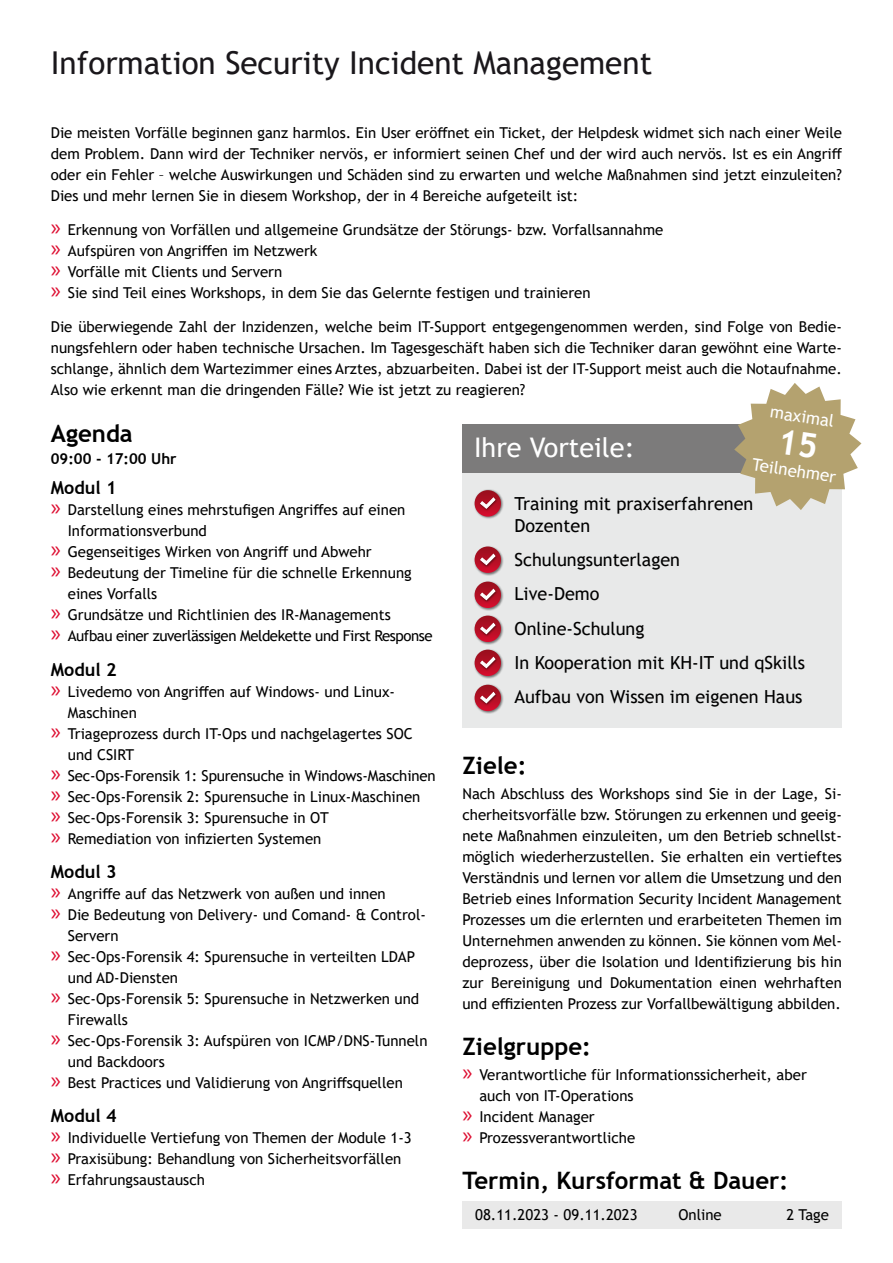
<style>
.page{position:relative;width:893px;height:1263px;background:#fff}
.page>*{position:absolute;margin:0;border:0;box-sizing:border-box;transform-origin:0 0}
.t1{font:31.5px "Trebuchet MS";color:#1a171b}
.t2{font:27px "Trebuchet MS";color:#fff}
.t3{font:700 24px "Trebuchet MS";color:#000}
.t4{font:18px/34.3px "Trebuchet MS";color:#000}
.t5{font:700 18px "Trebuchet MS";color:#000}
.t6{font:16.95px "Trebuchet MS";color:#fff}
.t7{font:15px/21px "Trebuchet MS";color:#000;text-align:justify}
.t8{font:15px "Trebuchet MS";letter-spacing:-.03em;color:#000}
.t9{font:700 15px "Trebuchet MS";color:#000}
.s1{font-family:"Myriad Pro";font-size:24px;color:#dd0b2f}
</style>
<div class="page">
<div style="left:463px;top:1201px;width:379px;height:28px;background:#e9e9e9"></div>
<div style="left:462px;top:424px;width:380px;height:51px;background:#7c7b7b"></div>
<div style="left:462px;top:474px;width:380px;height:254px;background:#e8e9e9"></div>
<div style="left:474px;top:489px;width:30px;height:30px;background:#000;opacity:.5"></div>
<svg style="left:475px;top:490px;width:26px;height:27px"></svg>
<div style="left:479px;top:496px;width:19px;height:15px;background:#000;opacity:.5"></div>
<svg style="left:479px;top:497px;width:17px;height:12px"></svg>
<div style="left:474px;top:545px;width:30px;height:30px;background:#000;opacity:.5"></div>
<svg style="left:475px;top:546px;width:26px;height:27px"></svg>
<div style="left:479px;top:553px;width:19px;height:15px;background:#000;opacity:.5"></div>
<svg style="left:479px;top:553px;width:17px;height:13px"></svg>
<div style="left:474px;top:581px;width:30px;height:30px;background:#000;opacity:.5"></div>
<svg style="left:475px;top:582px;width:26px;height:26px"></svg>
<div style="left:479px;top:588px;width:19px;height:15px;background:#000;opacity:.5"></div>
<svg style="left:479px;top:588px;width:17px;height:13px"></svg>
<div style="left:474px;top:615px;width:30px;height:30px;background:#000;opacity:.5"></div>
<svg style="left:475px;top:616px;width:26px;height:26px"></svg>
<div style="left:479px;top:622px;width:19px;height:15px;background:#000;opacity:.5"></div>
<svg style="left:479px;top:622px;width:17px;height:13px"></svg>
<div style="left:474px;top:649px;width:30px;height:30px;background:#000;opacity:.5"></div>
<svg style="left:475px;top:650px;width:26px;height:26px"></svg>
<div style="left:479px;top:656px;width:19px;height:15px;background:#000;opacity:.5"></div>
<svg style="left:479px;top:656px;width:17px;height:13px"></svg>
<div style="left:474px;top:684px;width:30px;height:30px;background:#000;opacity:.5"></div>
<svg style="left:475px;top:685px;width:26px;height:26px"></svg>
<div style="left:479px;top:691px;width:19px;height:15px;background:#000;opacity:.5"></div>
<svg style="left:479px;top:691px;width:17px;height:13px"></svg>
<svg style="left:734px;top:383px;width:127px;height:127px"></svg>
<h1 class="t1" style="left:51px;top:43px;width:603px">Information Security Incident Management</h1>
<p class="t7" style="left:51px;top:122px;width:793px">Die meisten Vorfälle beginnen ganz harmlos. Ein User eröffnet ein Ticket, der Helpdesk widmet sich nach einer Weile dem Problem. Dann wird der Techniker nervös, er informiert seinen Chef und der wird auch nervös. Ist es ein Angriff oder ein Fehler – welche Auswirkungen und Schäden sind zu erwarten und welche Maßnahmen sind jetzt einzuleiten?<br>Dies und mehr lernen Sie in diesem Workshop, der in 4 Bereiche aufgeteilt ist:</p>
<p class="t7" style="left:51px;top:219px;width:614px;text-align:left"><span class="s1">»</span> Erkennung von Vorfällen und allgemeine Grundsätze der Störungs- bzw. Vorfallsannahme <span class="s1">»</span> Aufspüren von Angriffen im Netzwerk<br><span class="s1">»</span> Vorfälle mit Clients und Servern<br><span class="s1">»</span> Sie sind Teil eines Workshops, in dem Sie das Gelernte festigen und trainieren</p>
<p class="t7" style="left:51px;top:316px;width:793px">Die überwiegende Zahl der Inzidenzen, welche beim IT-Support entgegengenommen werden, sind Folge von Bedie&shy;nungsfehlern oder haben technische Ursachen. Im Tagesgeschäft haben sich die Techniker daran gewöhnt eine Warte&shy;schlange, ähnlich dem Wartezimmer eines Arztes, abzuarbeiten. Dabei ist der IT-Support meist auch die Notaufnahme.<br>Also wie erkennt man die dringenden Fälle? Wie ist jetzt zu reagieren?</p>
<h3 class="t3" style="left:51px;top:418px;width:83px">Agenda</h3>
<p class="t9" style="left:51px;top:449px;width:127px">09:00 - 17:00 Uhr</p>
<p class="t5" style="left:51px;top:477px;width:67px">Modul 1</p>
<p class="t7" style="left:51px;top:499px;width:356px"><span class="s1">»</span> Darstellung eines mehrstufigen Angriffes auf einen</p>
<p class="t7" style="left:68px;top:520px;width:141px">Informationsverbund</p>
<p class="t7" style="left:51px;top:541px;width:322px"><span class="s1">»</span> Gegenseitiges Wirken von Angriff und Abwehr</p>
<p class="t7" style="left:51px;top:562px;width:362px"><span class="s1">»</span> Bedeutung der Timeline für die schnelle Erkennung</p>
<p class="t7" style="left:68px;top:583px;width:91px">eines Vorfalls</p>
<p class="t7" style="left:51px;top:604px;width:341px"><span class="s1">»</span> Grundsätze und Richtlinien des IR-Managements</p>
<p class="t8" style="left:51px;top:626px;width:383px"><span class="s1">»</span> Aufbau einer zuverlässigen Meldekette und First Response</p>
<p class="t5" style="left:51px;top:658px;width:67px">Modul 2</p>
<p class="t7" style="left:51px;top:681px;width:346px"><span class="s1">»</span> Livedemo von Angriffen auf Windows- und Linux-</p>
<p class="t7" style="left:68px;top:702px;width:71px">Maschinen</p>
<p class="t7" style="left:51px;top:723px;width:363px"><span class="s1">»</span> Triageprozess durch IT-Ops und nachgelagertes SOC</p>
<p class="t7" style="left:68px;top:744px;width:68px">und CSIRT</p>
<p class="t7" style="left:51px;top:765px;width:386px"><span class="s1">»</span> Sec-Ops-Forensik 1: Spurensuche in Windows-Maschinen</p>
<p class="t7" style="left:51px;top:786px;width:371px"><span class="s1">»</span> Sec-Ops-Forensik 2: Spurensuche in Linux-Maschinen</p>
<p class="t7" style="left:51px;top:807px;width:280px"><span class="s1">»</span> Sec-Ops-Forensik 3: Spurensuche in OT</p>
<p class="t7" style="left:51px;top:828px;width:272px"><span class="s1">»</span> Remediation von infizierten Systemen</p>
<p class="t5" style="left:51px;top:860px;width:67px">Modul 3</p>
<p class="t7" style="left:51px;top:883px;width:336px"><span class="s1">»</span> Angriffe auf das Netzwerk von außen und innen</p>
<p class="t7" style="left:51px;top:904px;width:377px"><span class="s1">»</span> Die Bedeutung von Delivery- und Comand- &amp; Control-</p>
<p class="t7" style="left:68px;top:925px;width:52px">Servern</p>
<p class="t7" style="left:51px;top:946px;width:366px"><span class="s1">»</span> Sec-Ops-Forensik 4: Spurensuche in verteilten LDAP</p>
<p class="t7" style="left:68px;top:967px;width:112px">und AD-Diensten</p>
<p class="t7" style="left:51px;top:988px;width:370px"><span class="s1">»</span> Sec-Ops-Forensik 5: Spurensuche in Netzwerken und</p>
<p class="t7" style="left:68px;top:1009px;width:62px">Firewalls</p>
<p class="t7" style="left:51px;top:1030px;width:378px"><span class="s1">»</span> Sec-Ops-Forensik 3: Aufspüren von ICMP/DNS-Tunneln</p>
<p class="t7" style="left:68px;top:1051px;width:98px">und Backdoors</p>
<p class="t7" style="left:51px;top:1072px;width:354px"><span class="s1">»</span> Best Practices und Validierung von Angriffsquellen</p>
<p class="t5" style="left:51px;top:1104px;width:67px">Modul 4</p>
<p class="t7" style="left:51px;top:1127px;width:362px;text-align:left"><span class="s1">»</span> Individuelle Vertiefung von Themen der Module 1-3 <span class="s1">»</span> Praxisübung: Behandlung von Sicherheitsvorfällen <span class="s1">»</span> Erfahrungsaustausch</p>
<h2 class="t2" style="left:474px;top:430px;width:162px">Ihre Vorteile:</h2>
<p class="t6" style="left:772px;top:401px;width:66px;rotate:9deg">maximal</p>
<p class="t6" style="left:754px;top:453px;width:86px;rotate:9deg">Teilnehmer</p>
<p class="t4" style="left:514px;top:493px;width:240px;line-height:21.6px">Training mit praxiserfahrenen<br>Dozenten</p>
<p class="t4" style="left:514px;top:542px;width:292px">Schulungsunterlagen<br>Live-Demo<br>Online-Schulung<br>In Kooperation mit KH-IT und qSkills<br>Aufbau von Wissen im eigenen Haus</p>
<h3 class="t3" style="left:462px;top:750px;width:66px">Ziele:</h3>
<p class="t7" style="left:462px;top:783px;width:381px">Nach Abschluss des Workshops sind Sie in der Lage, Si&shy;cherheitsvorfälle bzw. Störungen zu erkennen und geeig&shy;nete Maßnahmen einzuleiten, um den Betrieb schnellst&shy;möglich wiederherzustellen. Sie erhalten ein vertieftes Verständnis und lernen vor allem die Umsetzung und den Betrieb eines Information Security Incident Management Prozesses um die erlernten und erarbeiteten Themen im Unternehmen anwenden zu können. Sie können vom Mel&shy;deprozess, über die Isolation und Identifizierung bis hin zur Bereinigung und Dokumentation einen wehrhaften und effizienten Prozess zur Vorfallbewältigung abbilden.</p>
<h3 class="t3" style="left:462px;top:1031px;width:130px">Zielgruppe:</h3>
<p class="t7" style="left:462px;top:1064px;width:346px"><span class="s1">»</span> Verantwortliche für Informationssicherheit, aber</p>
<p class="t7" style="left:479px;top:1085px;width:156px">auch von IT-Operations</p>
<p class="t7" style="left:462px;top:1106px;width:134px"><span class="s1">»</span> Incident Manager</p>
<p class="t7" style="left:462px;top:1127px;width:174px"><span class="s1">»</span> Prozessverantwortliche</p>
<h3 class="t3" style="left:462px;top:1165px;width:327px">Termin, Kursformat &amp; Dauer:</h3>
<p class="t7" style="left:475px;top:1204px;width:164px">08.11.2023 - 09.11.2023</p>
<p class="t7" style="left:678px;top:1204px;width:45px">Online</p>
<p class="t7" style="left:786px;top:1204px;width:44px">2 Tage</p>
</div>
